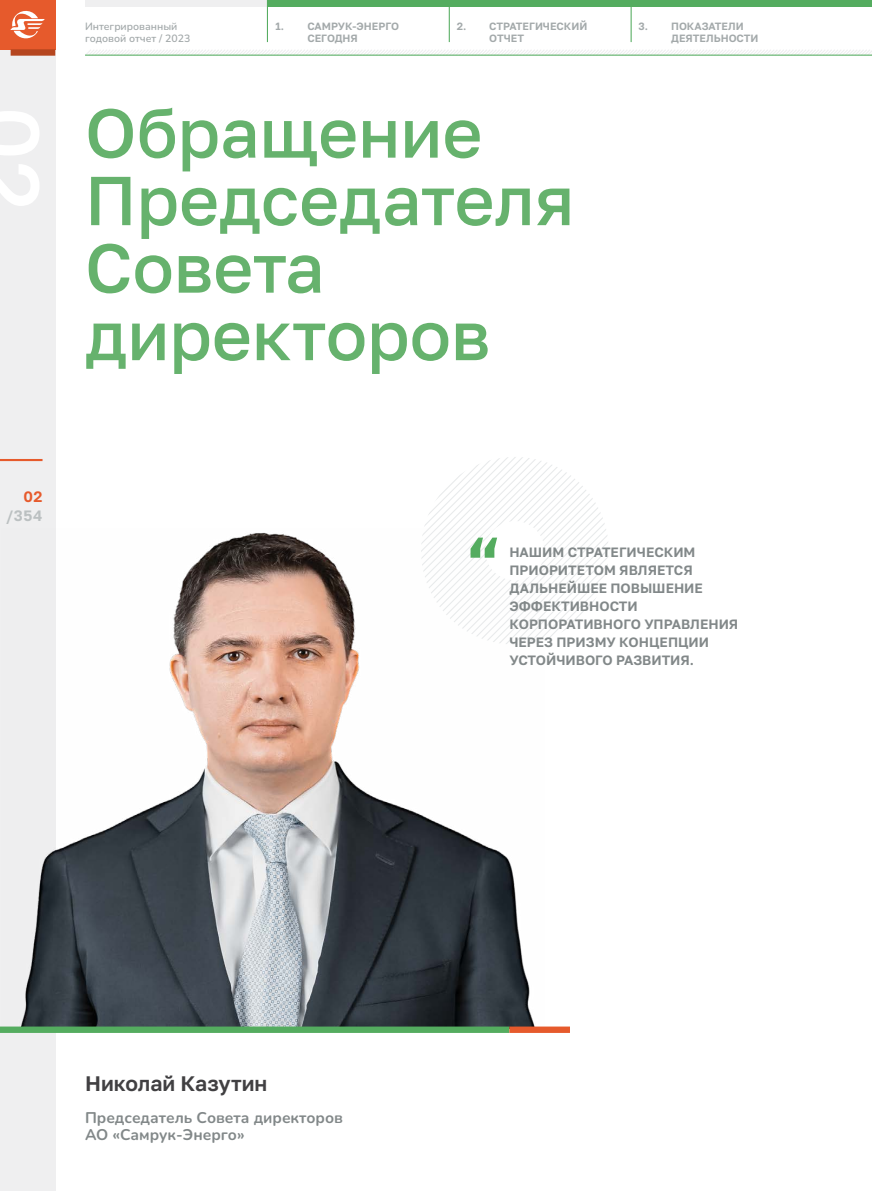
<style>
.page{position:relative;width:872px;height:1191px;background:#fff}
.page>*{position:absolute;margin:0;border:0;box-sizing:border-box;transform-origin:0 0}
.t1{font:500 69px/67.5px "Golos Text";color:#66b26d}
.t2{font:600 21px "Golos Text";color:#414042}
.t3{font:700 15.45px/17.2px "Nunito";color:#828889}
.t4{font:600 15px "Golos Text";color:#bbc0c1}
.t5{font:600 15px "Golos Text";color:#e65a2c}
.t6{font:600 13.5px/18px "Golos Text";color:#828889}
.t7{font:600 10.5px/12px "Golos Text";color:#a3a9aa}
.t8{font:600 10.5px/12px "Nunito";color:#a3a9aa}
</style>
<div class="page">
<div style="left:85px;top:0;width:787px;height:6px;background:#efeff0"></div>
<div style="left:267px;top:0;width:605px;height:6px;background:#54ac5f"></div>
<svg style="left:85px;top:50px;width:787px;height:5px"></svg>
<hr style="left:85px;top:55px;width:787px;height:1px;background:#54ac5f">
<div style="left:0;top:0;width:55px;height:1191px;background:#efeff0"></div>
<hr style="left:0;top:459px;width:43px;height:2px;background:#e65a2c">
<div style="left:0;top:0;width:55px;height:49px;background:#e65a2c"></div>
<svg style="left:10px;top:10px;width:35px;height:29px"></svg>
<div style="left:11px;top:49px;width:44px;height:7px;background:#b5461f"></div>
<hr style="left:630px;top:0;width:1px;height:42px;background:#54ac5f">
<hr style="left:267px;top:0;width:1px;height:42px;background:#54ac5f">
<hr style="left:449px;top:0;width:1px;height:42px;background:#54ac5f">
<img style="left:21px;top:529px;width:514px;height:497px">
<div style="left:0;top:1026px;width:509px;height:7px;background:#54ac5f"></div>
<div style="left:509px;top:1026px;width:61px;height:7px;background:#e65a2c"></div>
<svg style="left:421px;top:457px;width:188px;height:187px"></svg>
<p class="t8" style="left:85px;top:20px;width:107px">Интегрированный годовой отчет / 2023</p>
<p class="t7" style="left:275px;top:20px;width:10px">1.</p>
<p class="t7" style="left:489px;top:20px;width:100px">Стратегический отчет</p>
<p class="t7" style="left:307px;top:20px;width:93px">Самрук-Энерго</p>
<p class="t7" style="left:638px;top:20px;width:11px">3.</p>
<p class="t7" style="left:307px;top:32px;width:52px">Сегодня</p>
<p class="t7" style="left:457px;top:20px;width:11px">2.</p>
<p class="t7" style="left:671px;top:20px;width:89px">Показатели деятельности</p>
<h1 class="t1" style="left:85px;top:99px;width:491px">Обращение<br>Председателя<br>Совета директоров</h1>
<p class="t5" style="left:23px;top:487px;width:21px">02</p>
<p class="t4" style="left:6px;top:507px;width:38px">/354</p>
<p class="t6" style="left:509px;top:543px;width:230px">Нашим стратегическим<br>п риоритетом является дальнейшее повышение эффективности корпоративного уп равления через п ризму концеп ции устойчивого развития.</p>
<h2 class="t2" style="left:85px;top:1070px;width:184px">Н иколай Казутин</h2>
<p class="t3" style="left:85px;top:1108px;width:259px">Председатель Совета директоров<br>АО «Самрук-Энерго»</p>
</div>
